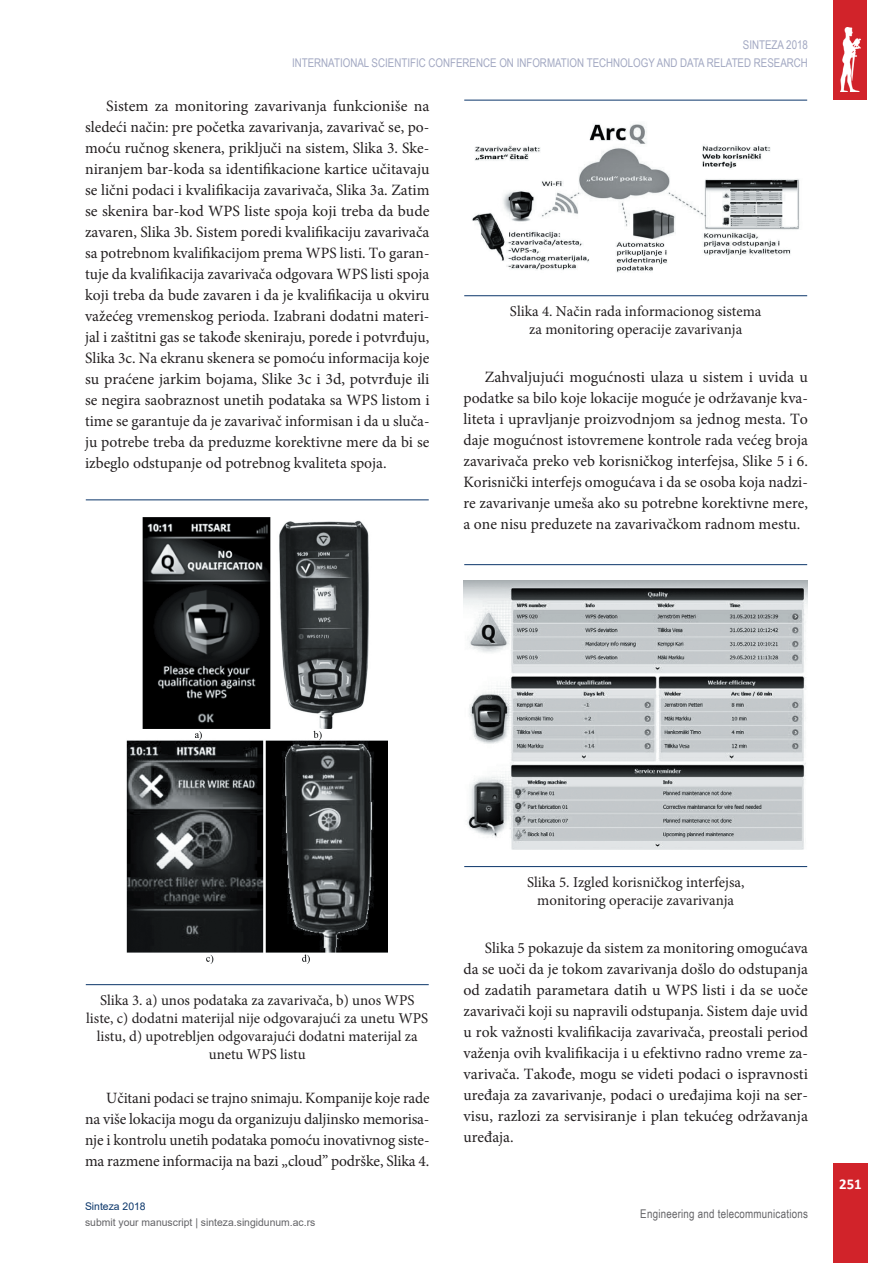
<style>
.page{position:relative;width:893px;height:1263px;background:#fff}
.page>*{position:absolute;margin:0;border:0;box-sizing:border-box;transform-origin:0 0}
.t1{font:15.75px/21px "Minion Pro";color:#231f20;text-align:justify}
.t2{font:15px/18px "Minion Pro";color:#231f20;text-align:center}
.t3{font:700 15px "Calibri";color:#fff}
.t4{font:12px/18px "Arial Narrow";color:#a2a8c2;text-align:right}
.t5{font:12px "Arial Narrow";letter-spacing:.02em;color:#636366}
.t6{font:10.5px "Arial";color:#636366}
.t7{font:10.5px "Arial";color:#0b366a}
</style>
<div class="page">
<div style="left:833px;top:1163px;width:34px;height:100px;background:#d1232a"></div>
<div style="left:834px;top:0;width:33px;height:100px;background:#d1232a"></div>
<img style="left:840px;top:28px;width:21px;height:63px">
<hr style="left:86px;top:500px;width:343px;height:1px;background:#0b366a">
<hr style="left:86px;top:984px;width:343px;height:1px;background:#0b366a">
<img style="left:127px;top:517px;width:261px;height:447px">
<hr style="left:464px;top:100px;width:343px;height:1px;background:#0b366a">
<hr style="left:464px;top:295px;width:343px;height:1px;background:#0b366a">
<img style="left:472px;top:124px;width:328px;height:149px">
<hr style="left:464px;top:564px;width:343px;height:1px;background:#0b366a">
<hr style="left:464px;top:866px;width:343px;height:1px;background:#0b366a">
<img style="left:464px;top:580px;width:343px;height:269px">
<p class="t4" style="left:292px;top:35px;width:517px">SINTEZA 2018<br>INTERNATIONAL SCIENTIFIC CONFERENCE ON INFORMATION TECHNOLOGY AND DATA RELATED RESEARCH</p>
<p class="t1" style="left:85px;top:96px;width:346px;text-indent:21px">Sistem za monitoring zavarivanja funkcioniše na sledeći način: pre početka zavarivanja, zavarivač se, po&shy;moću ručnog skenera, priključi na sistem, Slika 3. Ske&shy;niranjem bar-koda sa identifikacione kartice učitavaju se lični podaci i kvalifikacija zavarivača, Slika 3a. Zatim se skenira bar-kod WPS liste spoja koji treba da bude zavaren, Slika 3b. Sistem poredi kvalifikaciju zavarivača sa potrebnom kvalifikacijom prema WPS listi. To garan&shy;tuje da kvalifikacija zavarivača odgovara WPS listi spoja koji treba da bude zavaren i da je kvalifikacija u okviru važećeg vremenskog perioda. Izabrani dodatni materi&shy;jal i zaštitni gas se takođe skeniraju, porede i potvrđuju, Slika 3c. Na ekranu skenera se pomoću informacija koje su praćene jarkim bojama, Slike 3c i 3d, potvrđuje ili se negira saobraznost unetih podataka sa WPS listom i time se garantuje da je zavarivač informisan i da u sluča&shy;ju potrebe treba da preduzme korektivne mere da bi se izbeglo odstupanje od potrebnog kvaliteta spoja.</p>
<p class="t2" style="left:510px;top:303px;width:253px">Slika 4. Način rada informacionog sistema za monitoring operacije zavarivanja</p>
<p class="t1" style="left:463px;top:366px;width:346px;text-indent:21px">Zahvaljujući mogućnosti ulaza u sistem i uvida u podatke sa bilo koje lokacije moguće je održavanje kva&shy;liteta i upravljanje proizvodnjom sa jednog mesta. To daje mogućnost istovremene kontrole rada većeg broja zavarivača preko veb korisničkog interfejsa, Slike 5 i 6.<br>Korisnički interfejs omogućava i da se osoba koja nadzi&shy;re zavarivanje umeša ako su potrebne korektivne mere, a one nisu preduzete na zavarivačkom radnom mestu.</p>
<p class="t2" style="left:86px;top:992px;width:344px">Slika 3. a) unos podataka za zavarivača, b) unos WPS liste, c) dodatni materijal nije odgovarajući za unetu WPS listu, d) upotrebljen odgovarajući dodatni materijal za unetu WPS listu</p>
<p class="t1" style="left:85px;top:1087px;width:346px;text-indent:21px">Učitani podaci se trajno snimaju. Kompanije koje rade na više lokacija mogu da organizuju daljinsko memorisa&shy;nje i kontrolu unetih podataka pomoću inovativnog siste&shy;ma razmene informacija na bazi „cloud” podrške, Slika 4.</p>
<p class="t7" style="left:85px;top:1199px;width:62px">Sinteza 2018</p>
<p class="t6" style="left:85px;top:1215px;width:232px">submit your manuscript | sinteza.singidunum.ac.rs</p>
<p class="t2" style="left:527px;top:873px;width:219px">Slika 5. Izgled korisničkog interfejsa, monitoring operacije zavarivanja</p>
<p class="t1" style="left:463px;top:937px;width:346px;text-indent:21px">Slika 5 pokazuje da sistem za monitoring omogućava da se uoči da je tokom zavarivanja došlo do odstupanja od zadatih parametara datih u WPS listi i da se uoče zavarivači koji su napravili odstupanja. Sistem daje uvid u rok važnosti kvalifikacija zavarivača, preostali period važenja ovih kvalifikacija i u efektivno radno vreme za&shy;varivača. Takođe, mogu se videti podaci o ispravnosti uređaja za zavarivanje, podaci o uređajima koji na ser&shy;visu, razlozi za servisiranje i plan tekućeg održavanja uređaja.</p>
<p class="t5" style="left:640px;top:1205px;width:169px">Engineering and telecommunications</p>
<p class="t3" style="left:839px;top:1175px;width:24px">251</p>
</div>
